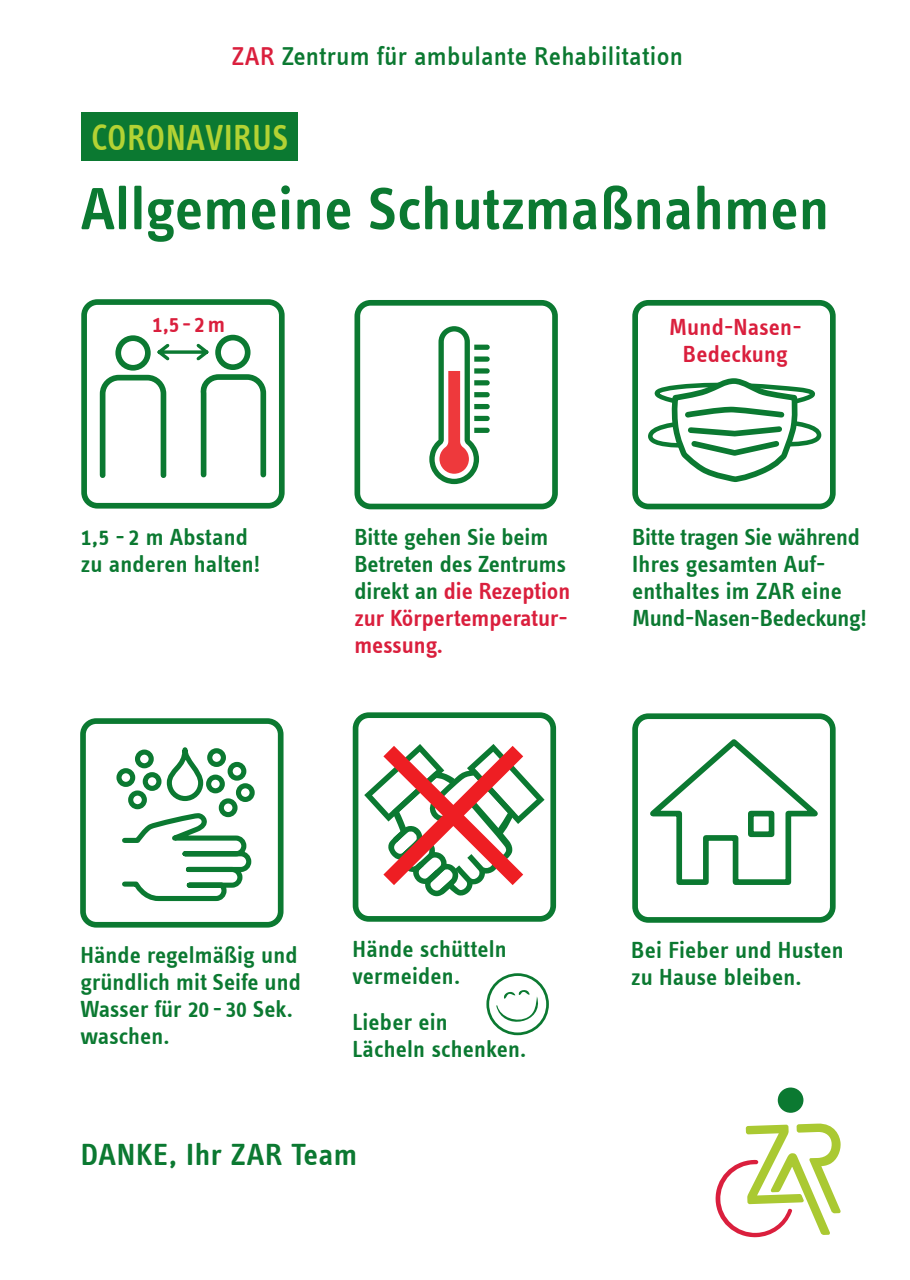
<style>
.page{position:relative;width:910px;height:1280px;background:#fff}
.page>*{position:absolute;margin:0;border:0;box-sizing:border-box;transform-origin:0 0}
.t1{font:61.5px "Info Text Semibold Tf";letter-spacing:.005em;color:#0b7931}
.t2{font:37.35px "Info Text Semibold Tf";letter-spacing:.025em;color:#b3d234;scale:.89 1}
.t3{font:31.5px "Info Text Semibold Tf";letter-spacing:.02em;color:#0b7931}
.t4{font:26.55px "Info Text Medium Tf";letter-spacing:.01em;color:#0b7931}
.t5{font:24px/27px "Info Text Semibold Tf";color:#0b7931}
.t6{font:24px/27px "Info Text Semibold Tf";letter-spacing:.01em;color:#da1f3d;text-align:center}
.t7{font:23.25px "Info Text Semibold Tf";color:#da1f3d}
.s1{color:#da1f3d}
</style>
<div class="page">
<div style="left:81px;top:113px;width:217px;height:48px;background:#0b7931"></div>
<div style="left:777px;top:1087px;width:27px;height:26px;background:#0b7931;border-radius:50%"></div>
<svg style="left:715px;top:1123px;width:126px;height:115px"></svg>
<div style="left:354px;top:300px;width:204px;height:209px;border:6px solid #0b7931;border-radius:13px"></div>
<svg style="left:429px;top:326px;width:61px;height:158px"></svg>
<div style="left:353px;top:712px;width:203px;height:210px;border:6px solid #0b7931;border-radius:13px"></div>
<svg style="left:364px;top:744px;width:181px;height:152px"></svg>
<div style="left:632px;top:713px;width:204px;height:210px;border:6px solid #0b7931;border-radius:13px"></div>
<svg style="left:638px;top:734px;width:192px;height:154px"></svg>
<div style="left:80px;top:718px;width:204px;height:209px;border:6px solid #0b7931;border-radius:13px"></div>
<svg style="left:116px;top:747px;width:139px;height:155px"></svg>
<div style="left:486px;top:973px;width:63px;height:62px;border:3px solid #0b7931;border-radius:50%"></div>
<svg style="left:495px;top:987px;width:50px;height:48px"></svg>
<div style="left:81px;top:299px;width:204px;height:210px;border:6px solid #0b7931;border-radius:13px"></div>
<svg style="left:99px;top:334px;width:168px;height:144px"></svg>
<div style="left:632px;top:300px;width:204px;height:209px;border:6px solid #0b7931;border-radius:13px"></div>
<svg style="left:632px;top:375px;width:204px;height:111px"></svg>
<p class="t4" style="left:231px;top:42px;width:453px"><span class="s1">ZAR</span> Zentrum für ambulante Rehabilitation</p>
<h2 class="t2" style="left:91px;top:117px;width:223px">CORONAVIRUS</h2>
<h1 class="t1" style="left:81px;top:174px;width:750px">Allgemeine Schutzmaßnahmen</h1>
<p class="t7" style="left:152px;top:311px;width:74px">1,5-2m</p>
<p class="t5" style="left:81px;top:523px;width:181px">1,5 - 2 m Abstand zu anderen halten!</p>
<p class="t6" style="left:669px;top:314px;width:134px">Mund-Nasen-<br>Bedeckung</p>
<p class="t5" style="left:354px;top:523px;width:218px">Bitte gehen Sie beim<br>Betreten des Zentrums direkt an <span class="s1">die Rezeption zur Körpertemperatur&shy;messung.</span></p>
<p class="t5" style="left:632px;top:523px;width:236px">Bitte tragen Sie während<br>Ihres gesamten Auf&shy;enthaltes im ZAR eine<br>Mund-Nasen-Bedeckung!</p>
<p class="t5" style="left:80px;top:941px;width:222px">Hände regelmäßig und gründlich mit Seife und<br>Wasser für 20 - 30 Sek. waschen.</p>
<p class="t5" style="left:353px;top:935px;width:156px">Hände schütteln vermeiden.</p>
<p class="t5" style="left:353px;top:1009px;width:175px">Lieber ein<br>Lächeln schenken.</p>
<p class="t5" style="left:631px;top:937px;width:214px">Bei Fieber und Husten zu Hause bleiben.</p>
<h3 class="t3" style="left:81px;top:1137px;width:278px">DANKE, Ihr ZAR Team</h3>
</div>
